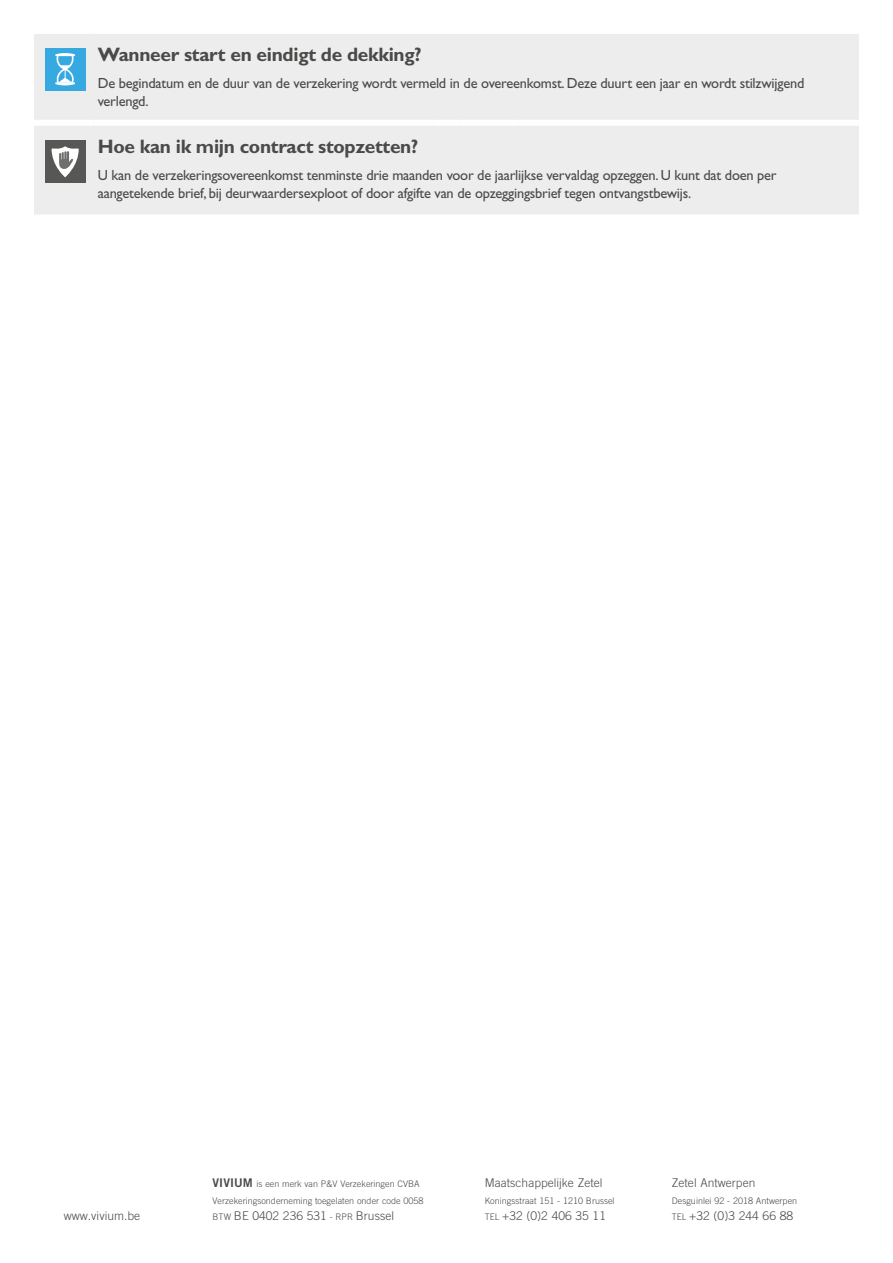
<style>
.page{position:relative;width:893px;height:1263px;background:#fff}
.page>*{position:absolute;margin:0;border:0;box-sizing:border-box;transform-origin:0 0}
.t1{font:700 19.5px "Gill Sans Std";letter-spacing:-.015em;color:#4a4a49}
.t2{font:14.7px/18px "Gill Sans Std";letter-spacing:-.015em;color:#4a4a49}
.t3{font:300 12px "Trade Gothic LT Std";letter-spacing:.005em;color:#4a4a49}
.t4{font:300 9px/16.5px "Trade Gothic LT Std";letter-spacing:.005em;color:#4a4a49}
.s1{font-family:"Trade Gothic LT Std Bd 2";font-weight:400;font-size:12px}
.s2{font-style:inherit}
.s3{font-size:9px}
</style>
<div class="page">
<div style="left:34px;top:34px;width:825px;height:181px;background:#ededed"></div>
<div style="left:94px;top:120px;width:340px;height:6px;background:#fff"></div>
<div style="left:434px;top:120px;width:25px;height:6px;background:#fff"></div>
<div style="left:459px;top:120px;width:60px;height:6px;background:#fff"></div>
<div style="left:519px;top:120px;width:340px;height:6px;background:#fff"></div>
<div style="left:34px;top:120px;width:60px;height:6px;background:#fff"></div>
<div style="left:45px;top:48px;width:41px;height:43px;background:#36a9e1"></div>
<svg style="left:55px;top:53px;width:20px;height:33px"></svg>
<div style="left:45px;top:140px;width:41px;height:42px;background:#575756"></div>
<svg style="left:52px;top:146px;width:27px;height:31px"></svg>
<h1 class="t1" style="left:98px;top:43px;width:325px">Wanneer start en eindigt de dekking?</h1>
<p class="t2" style="left:98px;top:74px;width:708px">De begindatum en de duur van de verzekering wordt vermeld in de overeenkomst. Deze duurt een jaar en wordt stilzwijgend verlengd.</p>
<h1 class="t1" style="left:98px;top:135px;width:322px">Hoe kan ik mijn contract stopzetten?</h1>
<p class="t2" style="left:98px;top:166px;width:680px">U kan de verzekeringsovereenkomst tenminste drie maanden voor de jaarlijkse vervaldag opzeggen. U kunt dat doen per aangetekende brief, bij deurwaardersexploot of door afgifte van de opzeggingsbrief tegen ontvangstbewijs.</p>
<p class="t4" style="left:213px;top:1176px;width:212px"><span class="s1">VIVIUM</span> is een merk van P&amp;V Verzekeringen <span class="s2">CVBA<br></span>Verzekeringsonderneming toegelaten onder code 0058</p>
<p class="t3" style="left:64px;top:1209px;width:78px">www.vivium.be</p>
<p class="t3" style="left:213px;top:1209px;width:183px"><span class="s3">BTW</span> BE 0402 236 531 <span class="s3">- RPR</span> Brussel</p>
<p class="t3" style="left:485px;top:1176px;width:119px">Maatschappelijke Zetel</p>
<p class="t4" style="left:485px;top:1192px;width:131px">Koningsstraat 151 - 1210 Brussel</p>
<p class="t3" style="left:485px;top:1209px;width:123px"><span class="s3">TEL</span> +32 (0)2 406 35 11</p>
<p class="t3" style="left:672px;top:1176px;width:85px">Zetel Antwerpen</p>
<p class="t4" style="left:672px;top:1192px;width:127px">Desguinlei 92 - 2018 Antwerpen</p>
<p class="t3" style="left:672px;top:1209px;width:123px"><span class="s3">TEL</span> +32 (0)3 244 66 88</p>
</div>
